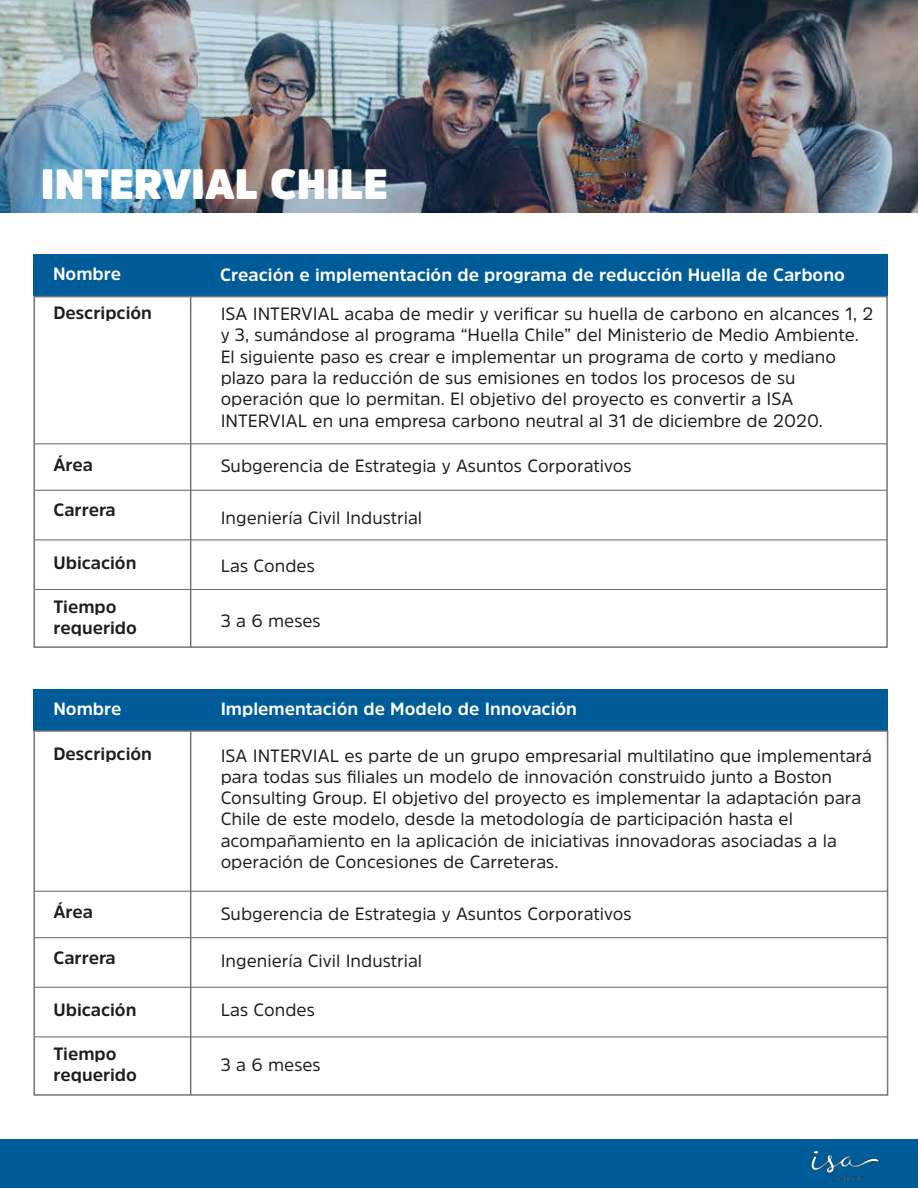
<style>
.page{position:relative;width:918px;height:1188px;background:#fff}
.page>*{position:absolute;margin:0;border:0;box-sizing:border-box;transform-origin:0 0}
.t1{font:900 42px "Amsi Pro";color:#fff}
.t2{font:17.7px/21.3px "Amsi Pro";color:#1d1d1b}
.t3{font:700 17.7px "Amsi Pro";color:#fff}
.t4{font:700 17.7px/21.3px "Amsi Pro";color:#1d1d1b}
</style>
<div class="page">
<div style="left:34px;top:255px;width:854px;height:41px;background:#005c99"></div>
<hr style="left:34px;top:443px;width:853px;height:1px;background:#747474">
<hr style="left:34px;top:490px;width:853px;height:1px;background:#747474">
<hr style="left:34px;top:539px;width:853px;height:1px;background:#747474">
<hr style="left:34px;top:589px;width:853px;height:1px;background:#747474">
<div style="left:33px;top:296px;width:855px;height:352px;border:2px solid #747474"></div>
<hr style="left:190px;top:297px;width:1px;height:350px;background:#747474">
<div style="left:34px;top:689px;width:854px;height:41px;background:#005c99"></div>
<div style="left:33px;top:730px;width:855px;height:366px;border:2px solid #747474"></div>
<hr style="left:34px;top:891px;width:853px;height:1px;background:#747474">
<hr style="left:34px;top:937px;width:853px;height:1px;background:#747474">
<hr style="left:34px;top:987px;width:853px;height:1px;background:#747474">
<hr style="left:34px;top:1036px;width:853px;height:1px;background:#747474">
<hr style="left:190px;top:731px;width:1px;height:364px;background:#747474">
<div style="left:0;top:1139px;width:918px;height:49px;background:#005c99"></div>
<img style="left:810px;top:1150px;width:70px;height:31px">
<img style="left:0;top:0;width:918px;height:213px">
<h1 class="t1" style="left:41px;top:155px;width:349px">INTERVIAL CHILE</h1>
<p class="t3" style="left:53px;top:262px;width:70px">Nombre</p>
<p class="t4" style="left:53px;top:302px;width:100px">Descripción</p>
<p class="t3" style="left:220px;top:263px;width:626px">Creación e implementación de programa de reducción Huella de Carbono</p>
<p class="t2" style="left:221px;top:303px;width:654px">ISA INTERVIAL acaba de medir y verificar su huella de carbono en alcances 1, 2 y 3, sumándose al programa “Huella Chile” del Ministerio de Medio Ambiente.<br>El siguiente paso es crear e implementar un programa de corto y mediano plazo para la reducción de sus emisiones en todos los procesos de su operación que lo permitan. El objetivo del proyecto es convertir a ISA INTERVIAL en una empresa carbono neutral al 31 de diciembre de 2020.</p>
<p class="t4" style="left:53px;top:454px;width:41px">Área</p>
<p class="t2" style="left:221px;top:455px;width:413px">Subgerencia de Estrategia y Asuntos Corporativos</p>
<p class="t4" style="left:53px;top:499px;width:64px">Carrera</p>
<p class="t2" style="left:221px;top:507px;width:203px">Ingeniería Civil Industrial</p>
<p class="t4" style="left:53px;top:551px;width:85px">Ubicación</p>
<p class="t2" style="left:221px;top:554px;width:96px">Las Condes</p>
<p class="t4" style="left:53px;top:595px;width:85px">Tiempo requerido</p>
<p class="t2" style="left:221px;top:610px;width:102px">3 a 6 meses</p>
<p class="t3" style="left:53px;top:697px;width:70px">Nombre</p>
<p class="t3" style="left:221px;top:697px;width:358px">Implementación de Modelo de Innovación</p>
<p class="t4" style="left:53px;top:743px;width:100px">Descripción</p>
<p class="t2" style="left:221px;top:744px;width:653px">ISA INTERVIAL es parte de un grupo empresarial multilatino que implementará para todas sus filiales un modelo de innovación construido junto a Boston Consulting Group. El objetivo del proyecto es implementar la adaptación para Chile de este modelo, desde la metodología de participación hasta el acompañamiento en la aplicación de iniciativas innovadoras asociadas a la operación de Concesiones de Carreteras.</p>
<p class="t4" style="left:53px;top:901px;width:41px">Área</p>
<p class="t2" style="left:221px;top:902px;width:413px">Subgerencia de Estrategia y Asuntos Corporativos</p>
<p class="t4" style="left:53px;top:947px;width:64px">Carrera</p>
<p class="t2" style="left:221px;top:949px;width:203px">Ingeniería Civil Industrial</p>
<p class="t4" style="left:53px;top:999px;width:85px">Ubicación</p>
<p class="t2" style="left:221px;top:999px;width:96px">Las Condes</p>
<p class="t4" style="left:53px;top:1043px;width:85px">Tiempo requerido</p>
<p class="t2" style="left:221px;top:1054px;width:102px">3 a 6 meses</p>
</div>
